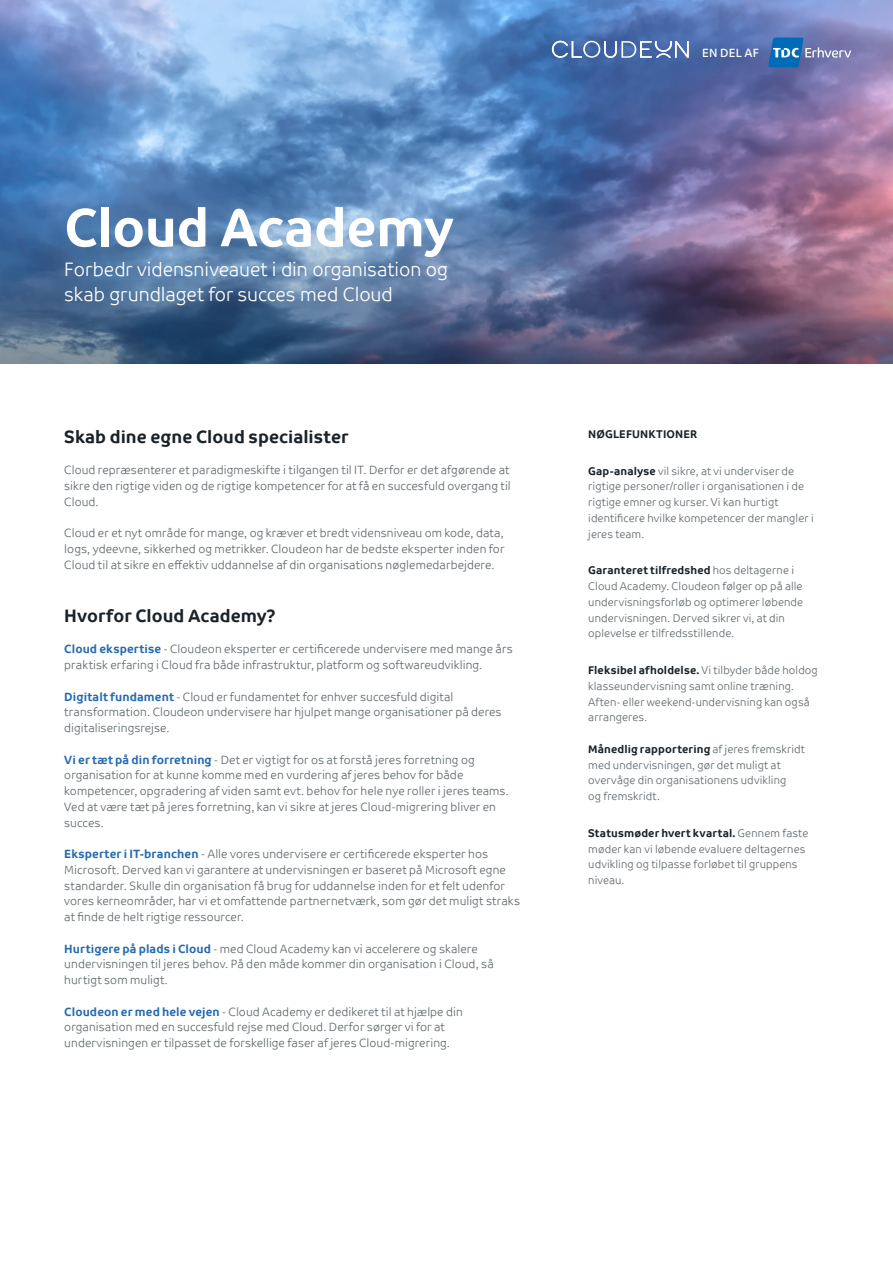
<style>
.page{position:relative;width:893px;height:1263px;background:#fff}
.page>*{position:absolute;margin:0;border:0;box-sizing:border-box;transform-origin:0 0}
.t1{font:700 54px "TDC";letter-spacing:-.01em;color:#fff}
.t2{font:19.5px/24.3px "TDC Light";color:#fff}
.t3{font:700 18px "TDC";color:#192228}
.t4{font:12px/15.8px "TDC Light";letter-spacing:.005em;color:#60686d}
.t5{font:12px "TDC";letter-spacing:.02em;color:#fff}
.t6{font:11.25px/15.8px "TDC Light";letter-spacing:.01em;color:#60686d}
.t7{font:700 11.25px "TDC";letter-spacing:.01em;color:#192228}
.s1{font-family:"TDC";font-weight:700;color:#266baf}
.s2{font-family:"TDC";font-weight:700;color:#192228}
.s3{font-family:"TDC Light";font-weight:400;color:#60686d}
</style>
<div class="page">
<img style="left:0;top:0;width:893px;height:173px">
<img style="left:0;top:173px;width:893px;height:191px">
<svg style="left:552px;top:40px;width:137px;height:18px;background:#708cbc"></svg>
<svg style="left:768px;top:38px;width:83px;height:29px;background:#5b7fb7"></svg>
<h1 class="t1" style="left:64px;top:194px;width:391px">Cloud Academy</h1>
<h2 class="t2" style="left:64px;top:257px;width:385px">Forbedr vidensniveauet i din organisation og skab grundlaget for succes med Cloud</h2>
<h3 class="t3" style="left:64px;top:425px;width:286px">Skab dine egne Cloud specialister</h3>
<p class="t4" style="left:64px;top:462px;width:448px;text-align:justify">Cloud repræsenterer et paradigmeskifte i tilgangen til IT. Derfor er det afgørende at sikre den rigtige viden og de rigtige kompetencer for at få en succesfuld overgang til Cloud.</p>
<p class="t4" style="left:64px;top:525px;width:442px;text-align:justify">Cloud er et nyt område for mange, og kræver et bredt vidensniveau om kode, data, logs, ydeevne, sikkerhed og metrikker. Cloudeon har de bedste eksperter inden for Cloud til at sikre en effektiv uddannelse af din organisations nøglemedarbejdere.</p>
<h3 class="t3" style="left:64px;top:605px;width:213px">Hvorfor Cloud Academy?</h3>
<p class="t4" style="left:64px;top:641px;width:450px"><span class="s1">Cloud ekspertise</span> - Cloudeon eksperter er certificerede undervisere med mange års praktisk erfaring i Cloud fra både infrastruktur, platform og softwareudvikling.</p>
<p class="t4" style="left:64px;top:689px;width:439px"><span class="s1">Digitalt fundament</span> - Cloud er fundamentet for enhver succesfuld digital transformation. Cloudeon undervisere har hjulpet mange organisationer på deres digitaliseringsrejse.</p>
<p class="t4" style="left:64px;top:752px;width:446px"><span class="s1">Vi er tæt på din forretning</span> - Det er vigtigt for os at forstå jeres forretning og organisation for at kunne komme med en vurdering af jeres behov for både kompetencer, opgradering af viden samt evt. behov for hele nye roller i jeres teams.<br>Ved at være tæt på jeres forretning, kan vi sikre at jeres Cloud-migrering bliver en succes.</p>
<p class="t4" style="left:64px;top:846px;width:457px"><span class="s1">Eksperter i IT-branchen</span> - Alle vores undervisere er certificerede eksperter hos Microsoft. Derved kan vi garantere at undervisningen er baseret på Microsoft egne standarder. Skulle din organisation få brug for uddannelse inden for et felt udenfor vores kerneområder, har vi et omfattende partnernetværk, som gør det muligt straks at finde de helt rigtige ressourcer.</p>
<p class="t4" style="left:64px;top:941px;width:431px"><span class="s1">Hurtigere på plads i Cloud</span> - med Cloud Academy kan vi accelerere og skalere undervisningen til jeres behov. På den måde kommer din organisation i Cloud, så hurtigt som muligt.</p>
<p class="t4" style="left:64px;top:1004px;width:400px"><span class="s1">Cloudeon er med hele vejen</span> - Cloud Academy er dedikeret til at hjælpe din organisation med en succesfuld rejse med Cloud. Derfor sørger vi for at undervisningen er tilpasset de forskellige faser af jeres Cloud-migrering.</p>
<p class="t5" style="left:702px;top:46px;width:58px">EN DEL AF</p>
<p class="t7" style="left:588px;top:427px;width:111px">NØGLEFUNKTIONER</p>
<p class="t6" style="left:588px;top:463px;width:227px"><span class="s2">Gap-analyse</span> vil sikre, at vi underviser de rigtige personer/roller i organisationen i de rigtige emner og kurser. Vi kan hurtigt identificere hvilke kompetencer der mangler i jeres team.</p>
<p class="t7" style="left:588px;top:563px;width:207px">Garanteret tilfredshed <span class="s3">hos deltagerne i</span></p>
<p class="t6" style="left:588px;top:578px;width:216px">Cloud Academy. Cloudeon følger op på alle undervisningsforløb og optimerer løbende undervisningen. Derved sikrer vi, at din oplevelse er tilfredsstillende.</p>
<p class="t7" style="left:588px;top:663px;width:231px">Fleksibel afholdelse. <span class="s3">Vi tilbyder både holdog</span></p>
<p class="t6" style="left:588px;top:678px;width:223px">klasseundervisning samt online træning.<br>Aften- eller weekend-undervisning kan også arrangeres.</p>
<p class="t7" style="left:588px;top:742px;width:218px">Månedlig rapportering <span class="s3">af jeres fremskridt</span></p>
<p class="t6" style="left:588px;top:757px;width:200px">med undervisningen, gør det muligt at overvåge din organisationens udvikling og fremskridt.</p>
<p class="t7" style="left:588px;top:826px;width:222px">Statusmøder hvert kvartal. <span class="s3">Gennem faste</span></p>
<p class="t6" style="left:588px;top:841px;width:219px">møder kan vi løbende evaluere deltagernes udvikling og tilpasse forløbet til gruppens niveau.</p>
</div>
